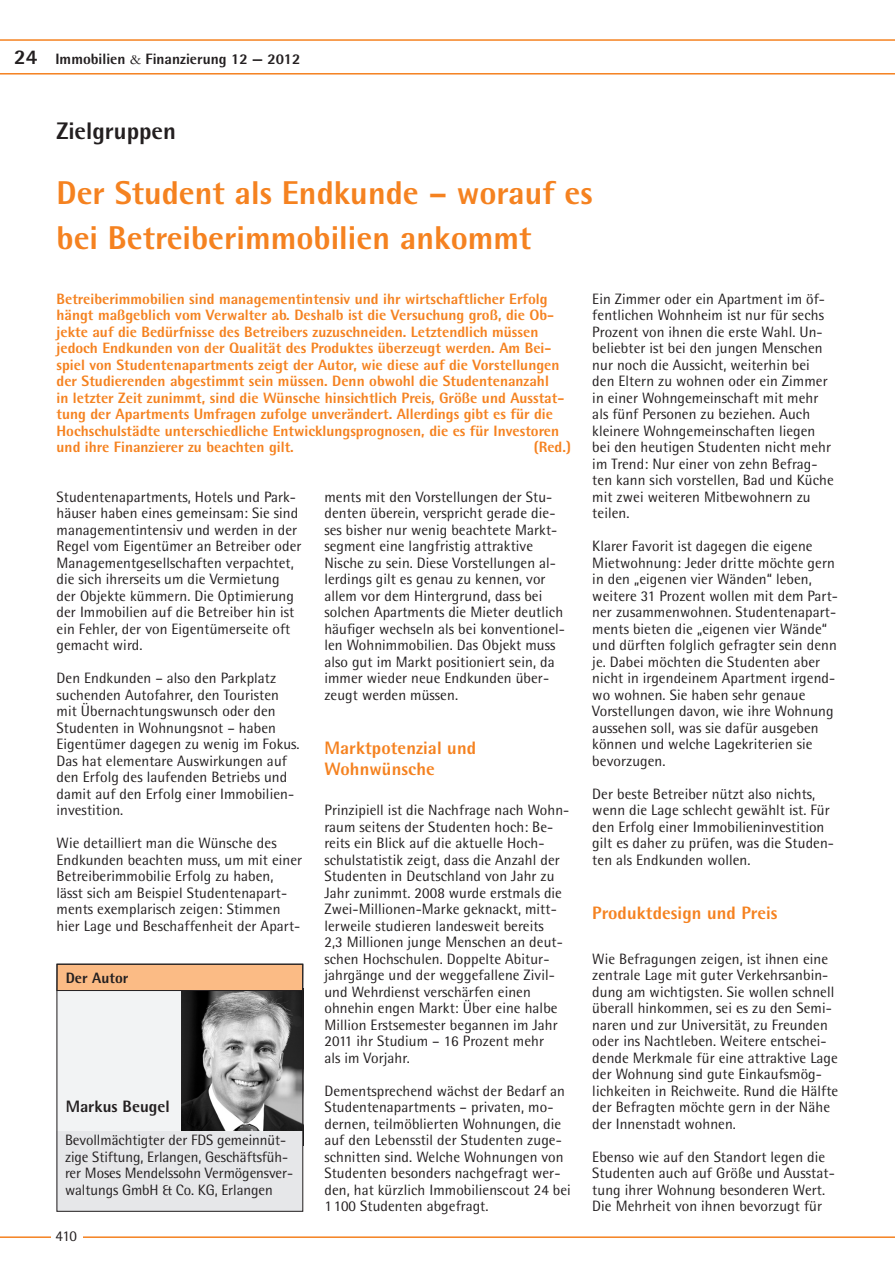
<style>
.page{position:relative;width:895px;height:1274px;background:#fff}
.page>*{position:absolute;margin:0;border:0;box-sizing:border-box;transform-origin:0 0}
.t1{font:800 33px/45px "Rotis Semi Sans";color:#f58220}
.t2{font:800 24px "Rotis Semi Sans";color:#231f20}
.t3{font:800 21px "Rotis Semi Sans";color:#231f20}
.t4{font:800 18px/21px "Rotis Semi Sans";letter-spacing:.005em;color:#f58220}
.t5{font:800 16.5px "Rotis Semi Sans";color:#231f20}
.t6{font:15px/16.5px "Rotis Semi Sans";letter-spacing:.005em;color:#231f20}
.t7{font:800 15px/16.5px "Rotis Semi Sans";color:#f58220}
.t8{font:800 15px "Rotis Semi Sans";color:#231f20}
.s1{font-family:"Garamond";font-weight:400}
</style>
<div class="page">
<hr style="left:0;top:1236px;width:895px;height:2px;background:#f58220">
<div style="left:51px;top:1221px;width:32px;height:31px;background:#fff"></div>
<svg style="left:0;top:39px;width:895px;height:36px"></svg>
<div style="left:57px;top:988px;width:246px;height:145px;background:#f2f3f4"></div>
<img style="left:181px;top:991px;width:120px;height:140px">
<div style="left:57px;top:1131px;width:246px;height:80px;background:#e6e7e9"></div>
<div style="left:57px;top:964px;width:246px;height:26px;background:#fbbb85"></div>
<div style="left:57px;top:964px;width:246px;height:27px;border:1px solid #231f20"></div>
<div style="left:57px;top:964px;width:246px;height:247px;border:1px solid #231f20"></div>
<h3 class="t3" style="left:14px;top:43px;width:25px">24</h3>
<p class="t8" style="left:55px;top:49px;width:246px">Immobilien <span class="s1">&amp;</span> Finanzierung 12 — 2012</p>
<h2 class="t2" style="left:56px;top:115px;width:121px">Zielgruppen</h2>
<h1 class="t1" style="left:57px;top:170px;width:538px">Der Student als Endkunde – worauf es bei Betreiberimmobilien ankommt</h1>
<p class="t7" style="left:57px;top:290px;width:509px">Betreiberimmobilien sind managementintensiv und ihr wirtschaftlicher Erfolg hängt maßgeblich vom Verwalter ab. Deshalb ist die Versuchung groß, die Ob&shy;jekte auf die Bedürfnisse des Betreibers zuzuschneiden. Letztendlich müssen jedoch Endkunden von der Qualität des Produktes überzeugt werden. Am Bei&shy;spiel von Studentenapartments zeigt der Autor, wie diese auf die Vorstellungen der Studierenden abgestimmt sein müssen. Denn obwohl die Studentenanzahl in letzter Zeit zunimmt, sind die Wünsche hinsichtlich Preis, Größe und Ausstat&shy;tung der Apartments Umfragen zufolge unverändert. Allerdings gibt es für die Hochschulstädte unterschiedliche Entwicklungsprognosen, die es für Investoren und ihre Finanzierer zu beachten gilt.</p>
<p class="t7" style="left:534px;top:438px;width:39px">(Red.)</p>
<p class="t6" style="left:57px;top:488px;width:246px">Studentenapartments, Hotels und Park&shy;häuser haben eines gemeinsam: Sie sind managementintensiv und werden in der Regel vom Eigentümer an Betreiber oder Managementgesellschaften verpachtet, die sich ihrerseits um die Vermietung der Objekte kümmern. Die Optimierung der Immobilien auf die Betreiber hin ist ein Fehler, der von Eigentümerseite oft gemacht wird.</p>
<p class="t6" style="left:57px;top:670px;width:245px">Den Endkunden – also den Parkplatz suchenden Autofahrer, den Touristen mit Übernachtungswunsch oder den Studenten in Wohnungsnot – haben Eigentümer dagegen zu wenig im Fokus.<br>Das hat elementare Auswirkungen auf den Erfolg des laufenden Betriebs und damit auf den Erfolg einer Immobilien&shy;investition.</p>
<p class="t6" style="left:57px;top:835px;width:247px">Wie detailliert man die Wünsche des Endkunden beachten muss, um mit einer Betreiberimmobilie Erfolg zu haben, lässt sich am Beispiel Studentenapart&shy;ments exemplarisch zeigen: Stimmen hier Lage und Beschaffenheit der Apart-</p>
<p class="t8" style="left:66px;top:968px;width:64px">Der Autor</p>
<p class="t5" style="left:66px;top:1096px;width:106px">Markus Beugel</p>
<p class="t6" style="left:65px;top:1132px;width:230px">Bevollmächtigter der FDS gemeinnüt&shy;zige Stiftung, Erlangen, Geschäftsfüh&shy;rer Moses Mendelssohn Vermögensver&shy;waltungs GmbH &amp; Co. KG, Erlangen</p>
<p class="t6" style="left:55px;top:1227px;width:23px">410</p>
<p class="t6" style="left:57px;top:1231px;width:22px">xxx</p>
<p class="t6" style="left:324px;top:488px;width:242px">ments mit den Vorstellungen der Stu&shy;denten überein, verspricht gerade die&shy;ses bisher nur wenig beachtete Markt&shy;segment eine langfristig attraktive Nische zu sein. Diese Vorstellungen al&shy;lerdings gilt es genau zu kennen, vor allem vor dem Hintergrund, dass bei solchen Apartments die Mieter deutlich häufiger wechseln als bei konventionel&shy;len Wohnimmobilien. Das Objekt muss also gut im Markt positioniert sein, da immer wieder neue Endkunden über&shy;zeugt werden müssen.</p>
<p class="t4" style="left:324px;top:737px;width:153px">Marktpotenzial und<br>Wohnwünsche</p>
<p class="t6" style="left:324px;top:802px;width:246px">Prinzipiell ist die Nachfrage nach Wohn&shy;raum seitens der Studenten hoch: Be&shy;reits ein Blick auf die aktuelle Hoch&shy;schulstatistik zeigt, dass die Anzahl der Studenten in Deutschland von Jahr zu Jahr zunimmt. 2008 wurde erstmals die Zwei-Millionen-Marke geknackt, mitt&shy;lerweile studieren landesweit bereits<br>2,3 Millionen junge Menschen an deut&shy;schen Hochschulen. Doppelte Abitur&shy;jahrgänge und der weggefallene Zivil&shy;und Wehrdienst verschärfen einen ohnehin engen Markt: Über eine halbe Million Erstsemester begannen im Jahr 2011 ihr Studium – 16 Prozent mehr<br>als im Vorjahr.</p>
<p class="t6" style="left:324px;top:1082px;width:248px">Dementsprechend wächst der Bedarf an Studentenapartments – privaten, mo&shy;dernen, teilmöblierten Wohnungen, die auf den Lebensstil der Studenten zuge&shy;schnitten sind. Welche Wohnungen von Studenten besonders nachgefragt wer&shy;den, hat kürzlich Immobilienscout 24 bei 1 100 Studenten abgefragt.</p>
<p class="t6" style="left:592px;top:290px;width:243px">Ein Zimmer oder ein Apartment im öf&shy;fentlichen Wohnheim ist nur für sechs Prozent von ihnen die erste Wahl. Un&shy;beliebter ist bei den jungen Menschen nur noch die Aussicht, weiterhin bei den Eltern zu wohnen oder ein Zimmer in einer Wohngemeinschaft mit mehr als fünf Personen zu beziehen. Auch kleinere Wohngemeinschaften liegen bei den heutigen Studenten nicht mehr im Trend: Nur einer von zehn Befrag&shy;ten kann sich vorstellen, Bad und Küche mit zwei weiteren Mitbewohnern zu teilen.</p>
<p class="t6" style="left:592px;top:538px;width:247px">Klarer Favorit ist dagegen die eigene Mietwohnung: Jeder dritte möchte gern in den „eigenen vier Wänden“ leben, weitere 31 Prozent wollen mit dem Part&shy;ner zusammenwohnen. Studentenapart&shy;ments bieten die „eigenen vier Wände“ und dürften folglich gefragter sein denn je. Dabei möchten die Studenten aber nicht in irgendeinem Apartment irgend&shy;wo wohnen. Sie haben sehr genaue Vorstellungen davon, wie ihre Wohnung aussehen soll, was sie dafür ausgeben können und welche Lagekriterien sie bevorzugen.</p>
<p class="t6" style="left:592px;top:785px;width:243px">Der beste Betreiber nützt also nichts, wenn die Lage schlecht gewählt ist. Für den Erfolg einer Immobilieninvestition gilt es daher zu prüfen, was die Studen&shy;ten als Endkunden wollen.</p>
<p class="t4" style="left:592px;top:902px;width:187px">Produktdesign und Preis</p>
<p class="t6" style="left:592px;top:950px;width:247px">Wie Befragungen zeigen, ist ihnen eine zentrale Lage mit guter Verkehrsanbin&shy;dung am wichtigsten. Sie wollen schnell überall hinkommen, sei es zu den Semi&shy;naren und zur Universität, zu Freunden oder ins Nachtleben. Weitere entschei&shy;dende Merkmale für eine attraktive Lage der Wohnung sind gute Einkaufsmög&shy;lichkeiten in Reichweite. Rund die Hälfte der Befragten möchte gern in der Nähe der Innenstadt wohnen.</p>
<p class="t6" style="left:592px;top:1148px;width:244px">Ebenso wie auf den Standort legen die Studenten auch auf Größe und Ausstat&shy;tung ihrer Wohnung besonderen Wert.<br>Die Mehrheit von ihnen bevorzugt für</p>
</div>
